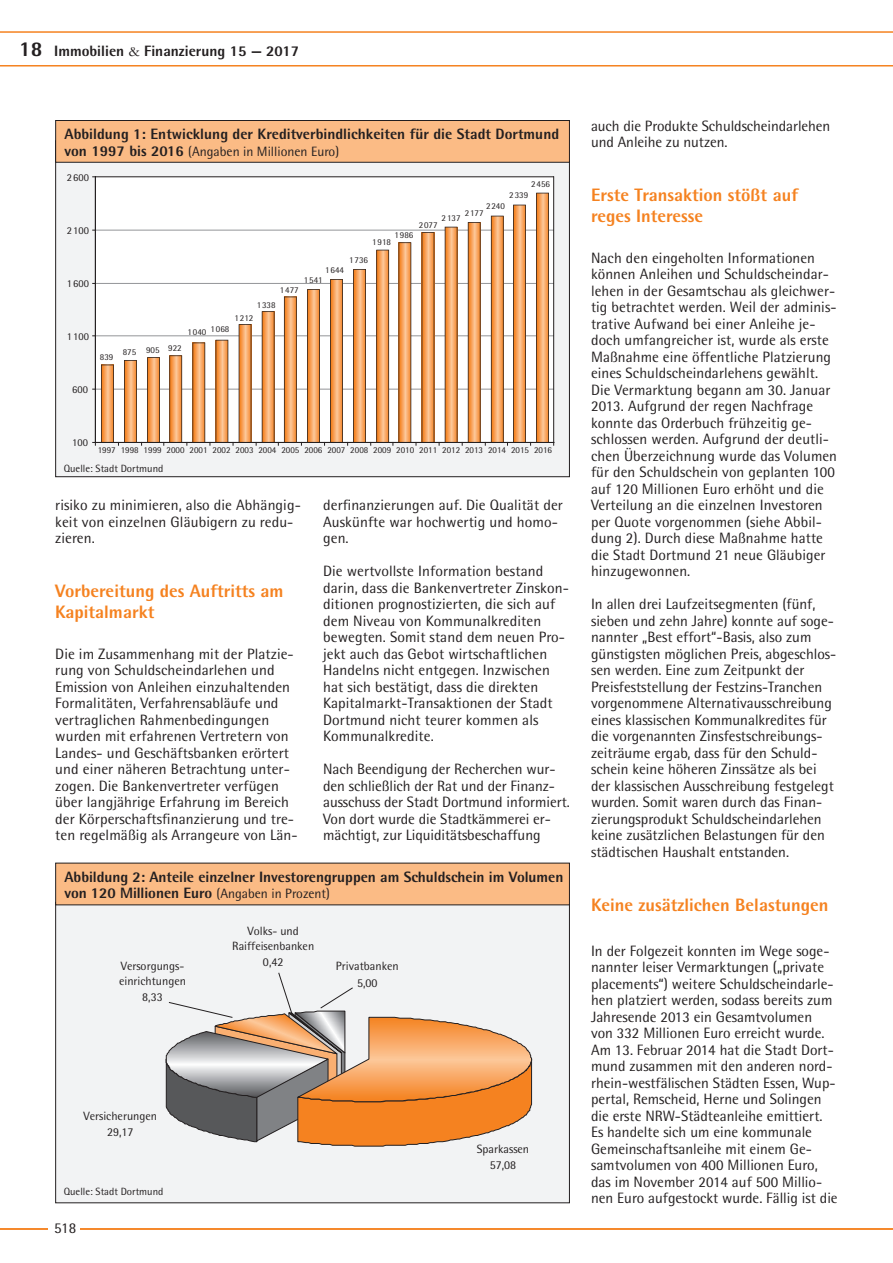
<style>
.page{position:relative;width:893px;height:1263px;background:#fff}
.page>*{position:absolute;margin:0;border:0;box-sizing:border-box;transform-origin:0 0}
.t1{font:800 18px/21px "Rotis Semi Sans";color:#f58220}
.t2{font:15px/16.5px "Rotis Semi Sans";letter-spacing:.005em;color:#231f20}
.t3{font:800 15px/16.5px "Rotis Semi Sans";color:#231f20}
.t4{font:13.5px "Rotis Semi Sans";color:#231f20}
.t5{font:12px/16.5px "Rotis Semi Sans";color:#231f20;text-align:center}
.t6{font:10.5px "Rotis Semi Sans";color:#231f20}
.t7{font:9px "Rotis Semi Sans";color:#231f20}
.s1{font-size:21px}
.s2{font-family:"Garamond";font-weight:400}
.s3{font-weight:800;font-size:15px}
.s4{font-weight:400;font-size:13.5px}
</style>
<div class="page">
<svg style="left:0;top:31px;width:893px;height:36px"></svg>
<hr style="left:0;top:1228px;width:893px;height:2px;background:#f58220">
<div style="left:48px;top:1213px;width:32px;height:31px;background:#fff"></div>
<div style="left:56px;top:141px;width:513px;height:336px;background:#f2f3f4"></div>
<div style="left:95px;top:177px;width:459px;height:265px;background:#fff"></div>
<hr style="left:95px;top:176px;width:459px;height:1px;background:#231f20">
<hr style="left:553px;top:177px;width:1px;height:265px;background:#231f20">
<hr style="left:95px;top:177px;width:1px;height:265px;background:#231f20">
<svg style="left:93px;top:193px;width:461px;height:252px"></svg>
<div style="left:56px;top:120px;width:513px;height:42px;background:#fbbb85"></div>
<div style="left:55px;top:120px;width:515px;height:43px;border:1px solid #231f20"></div>
<div style="left:56px;top:902px;width:513px;height:301px;background:#f2f3f4"></div>
<svg style="left:166px;top:972px;width:366px;height:175px"></svg>
<div style="left:56px;top:863px;width:513px;height:42px;background:#fbbb85"></div>
<p class="t3" style="left:19px;top:42px;width:281px"><span class="s1">18</span> Immobilien <span class="s2">&amp;</span> Finanzierung 15 — 2017</p>
<p class="t3" style="left:65px;top:125px;width:496px">Abbildung 1: Entwicklung der Kreditverbindlichkeiten für die Stadt Dortmund</p>
<p class="t4" style="left:65px;top:143px;width:276px"><span class="s3">von 1997 bis 2016</span> (Angaben in Millionen Euro)</p>
<p class="t6" style="left:67px;top:171px;width:24px">2600</p>
<p class="t6" style="left:67px;top:224px;width:24px">2100</p>
<p class="t6" style="left:67px;top:277px;width:24px">1600</p>
<p class="t6" style="left:67px;top:330px;width:24px">1100</p>
<p class="t6" style="left:72px;top:383px;width:17px">600</p>
<p class="t7" style="left:100px;top:352px;width:15px">839</p>
<p class="t7" style="left:531px;top:179px;width:20px">2456</p>
<p class="t7" style="left:509px;top:190px;width:20px">2339</p>
<p class="t7" style="left:486px;top:201px;width:20px">2240</p>
<p class="t7" style="left:465px;top:208px;width:20px">2177</p>
<p class="t7" style="left:442px;top:213px;width:20px">2137</p>
<p class="t7" style="left:419px;top:219px;width:20px">2077</p>
<p class="t7" style="left:395px;top:229px;width:20px">1986</p>
<p class="t7" style="left:372px;top:237px;width:20px">1918</p>
<p class="t7" style="left:349px;top:255px;width:20px">1736</p>
<p class="t7" style="left:325px;top:265px;width:20px">1644</p>
<p class="t7" style="left:304px;top:274px;width:20px">1541</p>
<p class="t7" style="left:280px;top:285px;width:20px">1477</p>
<p class="t7" style="left:257px;top:299px;width:20px">1338</p>
<p class="t7" style="left:234px;top:312px;width:20px">1212</p>
<p class="t7" style="left:187px;top:325px;width:44px">1040 1068</p>
<p class="t7" style="left:123px;top:344px;width:60px">875 905 922</p>
<p class="t6" style="left:72px;top:436px;width:17px">100</p>
<p class="t7" style="left:98px;top:444px;width:456px">1997 1998 1999 2000 2001 2002 2003 2004 2005 2006 2007 2008 2009 2010 2011 2012 2013 2014 2015 2016</p>
<p class="t6" style="left:64px;top:462px;width:101px">Quelle: Stadt Dortmund</p>
<p class="t2" style="left:55px;top:497px;width:247px">risiko zu minimieren, also die Abhängig&shy;keit von einzelnen Gläubigern zu redu&shy;zieren.</p>
<p class="t1" style="left:55px;top:580px;width:230px">Vorbereitung des Auftritts am<br>Kapitalmarkt</p>
<p class="t2" style="left:55px;top:645px;width:244px">Die im Zusammenhang mit der Platzie&shy;rung von Schuldscheindarlehen und Emission von Anleihen einzuhaltenden Formalitäten, Verfahrensabläufe und vertraglichen Rahmenbedingungen wurden mit erfahrenen Vertretern von Landes- und Geschäftsbanken erörtert und einer näheren Betrachtung unter&shy;zogen. Die Bankenvertreter verfügen über langjährige Erfahrung im Bereich der Körperschaftsfinanzierung und tre&shy;ten regelmäßig als Arrangeure von Län-</p>
<p class="t2" style="left:323px;top:497px;width:241px">derfinanzierungen auf. Die Qualität der<br>Auskünfte war hochwertig und homo&shy;gen.</p>
<p class="t2" style="left:323px;top:563px;width:247px">Die wertvollste Information bestand darin, dass die Bankenvertreter Zinskon&shy;ditionen prognostizierten, die sich auf dem Niveau von Kommunalkrediten bewegten. Somit stand dem neuen Pro&shy;jekt auch das Gebot wirtschaftlichen Handelns nicht entgegen. Inzwischen hat sich bestätigt, dass die direkten Kapitalmarkt-Transaktionen der Stadt Dortmund nicht teurer kommen als Kommunalkredite.</p>
<p class="t2" style="left:323px;top:761px;width:248px">Nach Beendigung der Recherchen wur&shy;den schließlich der Rat und der Finanz&shy;ausschuss der Stadt Dortmund informiert.<br>Von dort wurde die Stadtkämmerei er&shy;mächtigt, zur Liquiditätsbeschaffung</p>
<p class="t3" style="left:65px;top:868px;width:500px">Abbildung 2: Anteile einzelner Investorengruppen am Schuldschein im Volumen von 120 Millionen Euro <span class="s4">(Angaben in Prozent)</span></p>
<p class="t5" style="left:119px;top:959px;width:68px;line-height:14.4px;text-align:left">Versorgungs&shy;einrichtungen</p>
<p class="t5" style="left:142px;top:989px;width:22px">8,33</p>
<p class="t5" style="left:84px;top:1107px;width:75px">Versicherungen<br>29,17</p>
<p class="t6" style="left:64px;top:1185px;width:101px">Quelle: Stadt Dortmund</p>
<p class="t2" style="left:54px;top:1219px;width:23px">518</p>
<p class="t5" style="left:232px;top:924px;width:84px;line-height:14.4px">Volks- und<br>Raiffeisenbanken</p>
<p class="t5" style="left:263px;top:954px;width:22px">0,42</p>
<p class="t5" style="left:336px;top:958px;width:64px">Privatbanken<br>5,00</p>
<p class="t5" style="left:477px;top:1140px;width:54px">Sparkassen<br>57,08</p>
<p class="t2" style="left:591px;top:117px;width:241px">auch die Produkte Schuldscheindarlehen und Anleihe zu nutzen.</p>
<p class="t1" style="left:591px;top:184px;width:208px">Erste Transaktion stößt auf reges Interesse</p>
<p class="t2" style="left:591px;top:249px;width:247px">Nach den eingeholten Informationen können Anleihen und Schuldscheindar&shy;lehen in der Gesamtschau als gleichwer&shy;tig betrachtet werden. Weil der adminis&shy;trative Aufwand bei einer Anleihe je&shy;doch umfangreicher ist, wurde als erste Maßnahme eine öffentliche Platzierung eines Schuldscheindarlehens gewählt.<br>Die Vermarktung begann am 30. Januar 2013. Aufgrund der regen Nachfrage konnte das Orderbuch frühzeitig ge&shy;schlossen werden. Aufgrund der deutli&shy;chen Überzeichnung wurde das Volumen für den Schuldschein von geplanten 100 auf 120 Millionen Euro erhöht und die Verteilung an die einzelnen Investoren per Quote vorgenommen (siehe Abbil&shy;dung 2). Durch diese Maßnahme hatte die Stadt Dortmund 21 neue Gläubiger hinzugewonnen.</p>
<p class="t2" style="left:591px;top:596px;width:247px">In allen drei Laufzeitsegmenten (fünf, sieben und zehn Jahre) konnte auf soge&shy;nannter „Best effort“-Basis, also zum günstigsten möglichen Preis, abgeschlos&shy;sen werden. Eine zum Zeitpunkt der Preisfeststellung der Festzins-Tranchen vorgenommene Alternativausschreibung eines klassischen Kommunalkredites für die vorgenannten Zinsfestschreibungs&shy;zeiträume ergab, dass für den Schuld&shy;schein keine höheren Zinssätze als bei der klassischen Ausschreibung festgelegt wurden. Somit waren durch das Finan&shy;zierungsprodukt Schuldscheindarlehen keine zusätzlichen Belastungen für den städtischen Haushalt entstanden.</p>
<p class="t1" style="left:591px;top:894px;width:239px">Keine zusätzlichen Belastungen</p>
<p class="t2" style="left:591px;top:942px;width:248px">In der Folgezeit konnten im Wege soge&shy;nannter leiser Vermarktungen („private placements“) weitere Schuldscheindarle&shy;hen platziert werden, sodass bereits zum Jahresende 2013 ein Gesamtvolumen von 332 Millionen Euro erreicht wurde.<br>Am 13. Februar 2014 hat die Stadt Dort&shy;mund zusammen mit den anderen nord&shy;rhein-westfälischen Städten Essen, Wup&shy;pertal, Remscheid, Herne und Solingen die erste NRW-Städteanleihe emittiert.<br>Es handelte sich um eine kommunale Gemeinschaftsanleihe mit einem Ge&shy;samtvolumen von 400 Millionen Euro, das im November 2014 auf 500 Millio&shy;nen Euro aufgestockt wurde. Fällig ist die</p>
</div>
